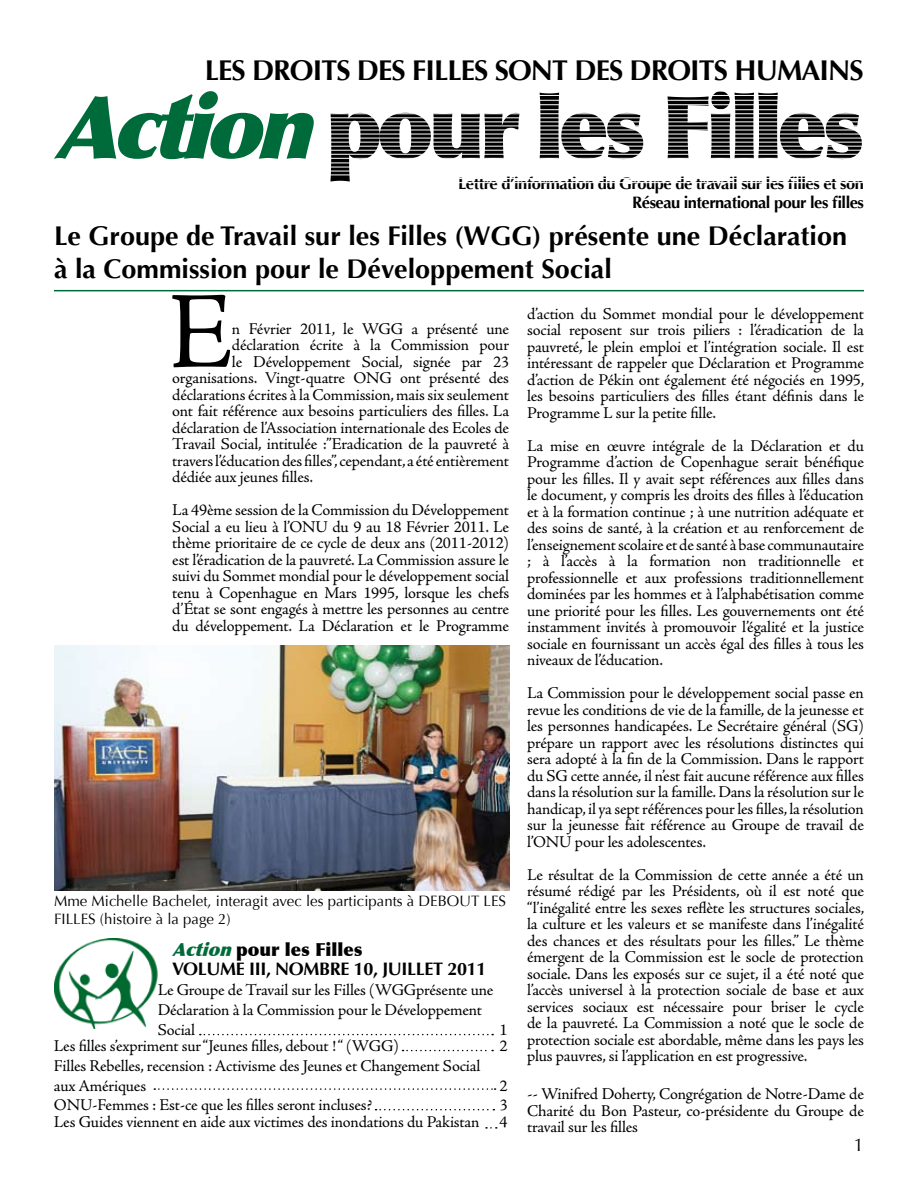
<style>
.page{position:relative;width:918px;height:1188px;background:#fff}
.page>*{position:absolute;margin:0;border:0;box-sizing:border-box;transform-origin:0 0}
.t1{font:109.5px "Adobe Jenson Pro";color:#000}
.t2{font:900 87px "Optima";letter-spacing:-.06em;color:#000}
.t3{font:700 28.5px "Optima";letter-spacing:-.03em;color:#000}
.t4{font:700 27px/32.4px "Optima";color:#000}
.t5{font:700 18px "Optima";letter-spacing:-.02em;color:#000}
.t6{font:900 18px "Optima";color:#000}
.t7{font:18px "Optima";color:#000}
.t8{font:16.5px/16.5px "Adobe Jenson Pro";letter-spacing:-.015em;color:#000;text-align:justify}
.t9{font:700 16.5px/19.8px "Optima";letter-spacing:-.03em;color:#000;text-align:right}
.t10{font:15px/18px "Optima";color:#000}
.s1{font-style:italic;color:#006b3a}
</style>
<div class="page">
<hr style="left:54px;top:290px;width:810px;height:1px;background:#006b3a">
<img style="left:54px;top:939px;width:104px;height:90px">
<img style="left:54px;top:646px;width:455px;height:245px">
<svg style="left:200px;top:1034px;width:293px;height:1px"></svg>
<svg style="left:403px;top:1050px;width:90px;height:1px"></svg>
<svg style="left:154px;top:1088px;width:342px;height:2px"></svg>
<svg style="left:376px;top:1109px;width:118px;height:1px"></svg>
<svg style="left:486px;top:1127px;width:11px;height:2px"></svg>
<h3 class="t3" style="left:205px;top:54px;width:661px">LES DROITS DES FILLES SONT DES DROITS HUMAINS</h3>
<h2 class="t2" style="left:54px;top:75px;width:811px"><span class="s1">Action</span>pour les Filles</h2>
<p class="t9" style="left:458px;top:173px;width:407px">Lettre d’information du Groupe de travail sur les filles et son<br>Réseau international pour les filles</p>
<h3 class="t4" style="left:54px;top:220px;width:795px">Le Groupe de Travail sur les Filles (WGG) présente une Déclaration à la Commission pour le Développement Social</h3>
<h1 class="t1" style="left:168px;top:270px;width:67px">E</h1>
<p class="t8" style="left:527px;top:306px;width:339px">d’action du Sommet mondial pour le développement social reposent sur trois piliers : l’éradication de la pauvreté, le plein emploi et l’intégration sociale. Il est intéressant de rappeler que Déclaration et Programme d’action de Pékin ont également été négociés en 1995, les besoins particuliers des filles étant définis dans le Programme L sur la petite fille.</p>
<p class="t8" style="left:527px;top:438px;width:338px">La mise en œuvre intégrale de la Déclaration et du Programme d’action de Copenhague serait bénéfique pour les filles. Il y avait sept références aux filles dans le document, y compris les droits des filles à l’éducation et à la formation continue ; à une nutrition adéquate et des soins de santé, à la création et au renforcement de l’enseignement scolaire et de santé à base communautaire ; à l’accès à la formation non traditionnelle et professionnelle et aux professions traditionnellement dominées par les hommes et à l’alphabétisation comme une priorité pour les filles. Les gouvernements ont été instamment invités à promouvoir l’égalité et la justice sociale en fournissant un accès égal des filles à tous les niveaux de l’éducation.</p>
<p class="t8" style="left:527px;top:685px;width:338px">La Commission pour le développement social passe en revue les conditions de vie de la famille, de la jeunesse et les personnes handicapées. Le Secrétaire général (SG) prépare un rapport avec les résolutions distinctes qui sera adopté à la fin de la Commission. Dans le rapport du SG cette année, il n’est fait aucune référence aux filles dans la résolution sur la famille. Dans la résolution sur le handicap, il ya sept références pour les filles, la résolution sur la jeunesse fait référence au Groupe de travail de l’ONU pour les adolescentes.</p>
<p class="t8" style="left:527px;top:867px;width:339px">Le résultat de la Commission de cette année a été un résumé rédigé par les Présidents, où il est noté que “l’inégalité entre les sexes reflète les structures sociales, la culture et les valeurs et se manifeste dans l’inégalité des chances et des résultats pour les filles.” Le thème émergent de la Commission est le socle de protection sociale. Dans les exposés sur ce sujet, il a été noté que l’accès universel à la protection sociale de base et aux services sociaux est nécessaire pour briser le cycle de la pauvreté. La Commission a noté que le socle de protection sociale est abordable, même dans les pays les plus pauvres, si l’application en est progressive.</p>
<p class="t8" style="left:527px;top:1086px;width:338px">-- Winifred Doherty, Congrégation de Notre-Dame de Charité du Bon Pasteur, co-présidente du Groupe de travail sur les filles</p>
<p class="t8" style="left:232px;top:320px;width:279px">n Février 2011, le WGG a présenté une</p>
<p class="t8" style="left:232px;top:337px;width:279px">déclaration écrite à la Commission pour</p>
<p class="t8" style="left:232px;top:353px;width:279px">le Développement Social, signée par 23</p>
<p class="t8" style="left:172px;top:370px;width:338px">organisations. Vingt-quatre ONG ont présenté des</p>
<p class="t8" style="left:172px;top:386px;width:338px">déclarations écrites à la Commission, mais six seulement</p>
<p class="t8" style="left:172px;top:403px;width:338px">ont fait référence aux besoins particuliers des filles. La</p>
<p class="t8" style="left:172px;top:419px;width:338px">déclaration de l’Association internationale des Ecoles de</p>
<p class="t8" style="left:172px;top:436px;width:338px">Travail Social, intitulée :”Eradication de la pauvreté à</p>
<p class="t8" style="left:172px;top:452px;width:338px">travers l’éducation des filles”, cependant, a été entièrement</p>
<p class="t8" style="left:172px;top:469px;width:142px">dédiée aux jeunes filles.</p>
<p class="t8" style="left:172px;top:502px;width:338px">La 49ème session de la Commission du Développement Social a eu lieu à l’ONU du 9 au 18 Février 2011. Le thème prioritaire de ce cycle de deux ans (2011-2012) est l’éradication de la pauvreté. La Commission assure le suivi du Sommet mondial pour le développement social tenu à Copenhague en Mars 1995, lorsque les chefs d’État se sont engagés à mettre les personnes au centre du développement. La Déclaration et le Programme</p>
<p class="t10" style="left:54px;top:892px;width:454px">Mme Michelle Bachelet, interagit avec les participants à DEBOUT LES<br>FILLES (histoire à la page 2)</p>
<p class="t6" style="left:172px;top:939px;width:192px"><span class="s1">Action</span>pour les Filles</p>
<p class="t5" style="left:172px;top:958px;width:316px">VOLUME III, NOMBRE 10, JUILLET 2011</p>
<p class="t8" style="left:158px;top:980px;width:337px;line-height:19.8px;text-align:left">Le Groupe de Travail sur les Filles (WGGprésente une<br>Déclaration à la Commission pour le Développement<br>Social</p>
<p class="t8" style="left:500px;top:1021px;width:10px">1</p>
<p class="t8" style="left:54px;top:1038px;width:346px">Les filles s’expriment sur “Jeunes filles, debout ! “ (WGG)</p>
<p class="t8" style="left:500px;top:1038px;width:10px">2</p>
<p class="t8" style="left:54px;top:1056px;width:428px;line-height:19.8px">Filles Rebelles, recension : Activisme des Jeunes et Changement Social aux Amériques</p>
<p class="t8" style="left:500px;top:1078px;width:10px">2</p>
<p class="t8" style="left:54px;top:1097px;width:320px">ONU-Femmes : Est-ce que les filles seront incluses?</p>
<p class="t8" style="left:54px;top:1097px;width:455px;text-align:right">3<br>Les Guides viennent en aide aux victimes des inondations du Pakistan 4</p>
<p class="t7" style="left:854px;top:1134px;width:12px">1</p>
</div>
